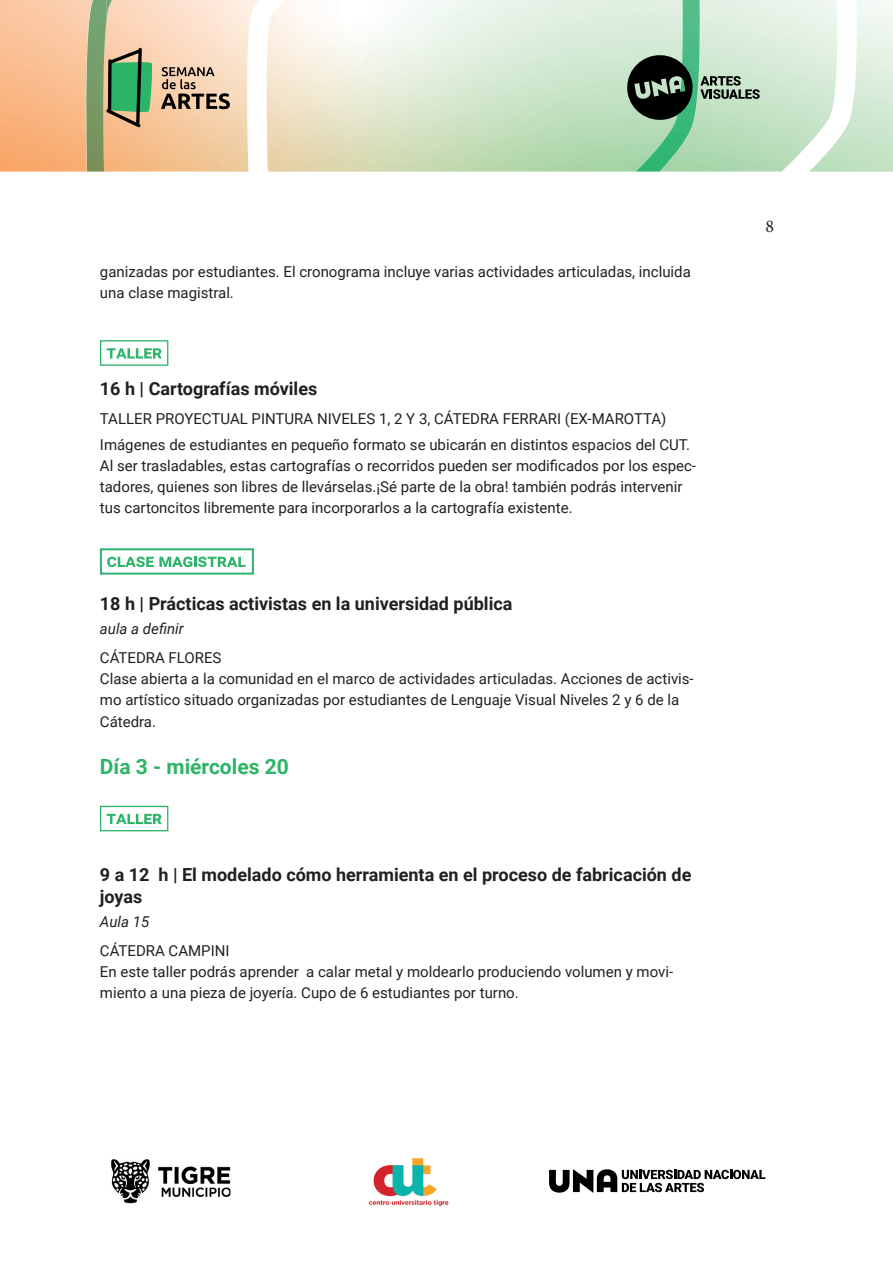
<style>
.page{position:relative;width:893px;height:1263px;background:#fff}
.page>*{position:absolute;margin:0;border:0;box-sizing:border-box;transform-origin:0 0}
.t1{font:700 21px "Roboto";color:#2cb467}
.t2{font:700 18px/21.6px "Roboto";color:#231f20}
.t3{font:18px "Minion Pro";color:#231f20}
.t4{font:15px/21.1px "Roboto";color:#231f20}
.t5{font:italic 15px "Roboto";color:#231f20}
</style>
<div class="page">
<img style="left:0;top:0;width:893px;height:172px">
<img style="left:86px;top:0;width:153px;height:172px">
<svg style="left:239px;top:0;width:629px;height:172px;background:#d8e8d2"></svg>
<svg style="left:106px;top:48px;width:47px;height:79px;background:#6c9c69"></svg>
<svg style="left:161px;top:67px;width:69px;height:42px;background:#ae967f"></svg>
<svg style="left:625px;top:53px;width:135px;height:69px;background:#758f7c"></svg>
<svg style="left:549px;top:1169px;width:216px;height:24px"></svg>
<img style="left:111px;top:1159px;width:119px;height:45px">
<img style="left:368px;top:1158px;width:81px;height:48px">
<div style="left:100px;top:340px;width:68px;height:26px;border:1px solid #2bb469"></div>
<svg style="left:107px;top:348px;width:55px;height:10px"></svg>
<div style="left:100px;top:548px;width:154px;height:27px;border:2px solid #2bb469"></div>
<svg style="left:107px;top:557px;width:139px;height:10px"></svg>
<div style="left:100px;top:806px;width:68px;height:25px;border:1px solid #2bb469"></div>
<svg style="left:107px;top:814px;width:55px;height:10px"></svg>
<p class="t4" style="left:100px;top:260px;width:592px;line-height:21.6px">ganizadas por estudiantes. El cronograma incluye varias actividades articuladas, incluida una clase magistral.</p>
<p class="t2" style="left:100px;top:377px;width:219px">16 h | Cartografías móviles</p>
<p class="t4" style="left:100px;top:408px;width:568px">TALLER PROYECTUAL PINTURA NIVELES 1, 2 Y 3, CÁTEDRA FERRARI (EX-MAROTTA)</p>
<p class="t4" style="left:100px;top:433px;width:598px">Imágenes de estudiantes en pequeño formato se ubicarán en distintos espacios del CUT.<br>Al ser trasladables, estas cartografías o recorridos pueden ser modificados por los espec&shy;tadores, quienes son libres de llevárselas.¡Sé parte de la obra! también podrás intervenir tus cartoncitos libremente para incorporarlos a la cartografía existente.</p>
<p class="t2" style="left:100px;top:592px;width:414px">18 h | Prácticas activistas en la universidad pública</p>
<p class="t5" style="left:100px;top:618px;width:85px">aula a definir</p>
<p class="t4" style="left:100px;top:647px;width:123px">CÁTEDRA FLORES</p>
<p class="t4" style="left:100px;top:668px;width:595px">Clase abierta a la comunidad en el marco de actividades articuladas. Acciones de activis&shy;mo artístico situado organizadas por estudiantes de Lenguaje Visual Niveles 2 y 6 de la<br>Cátedra.</p>
<p class="t1" style="left:100px;top:751px;width:190px">Día 3 - miércoles 20</p>
<p class="t2" style="left:100px;top:863px;width:593px">9 a 12 h | El modelado cómo herramienta en el proceso de fabricación de joyas</p>
<p class="t5" style="left:100px;top:911px;width:51px">Aula 15</p>
<p class="t4" style="left:100px;top:940px;width:131px">CÁTEDRA CAMPINI</p>
<p class="t4" style="left:100px;top:961px;width:575px">En este taller podrás aprender a calar metal y moldearlo produciendo volumen y movi&shy;miento a una pieza de joyería. Cupo de 6 estudiantes por turno.</p>
<p class="t3" style="left:765px;top:214px;width:10px">8</p>
</div>
